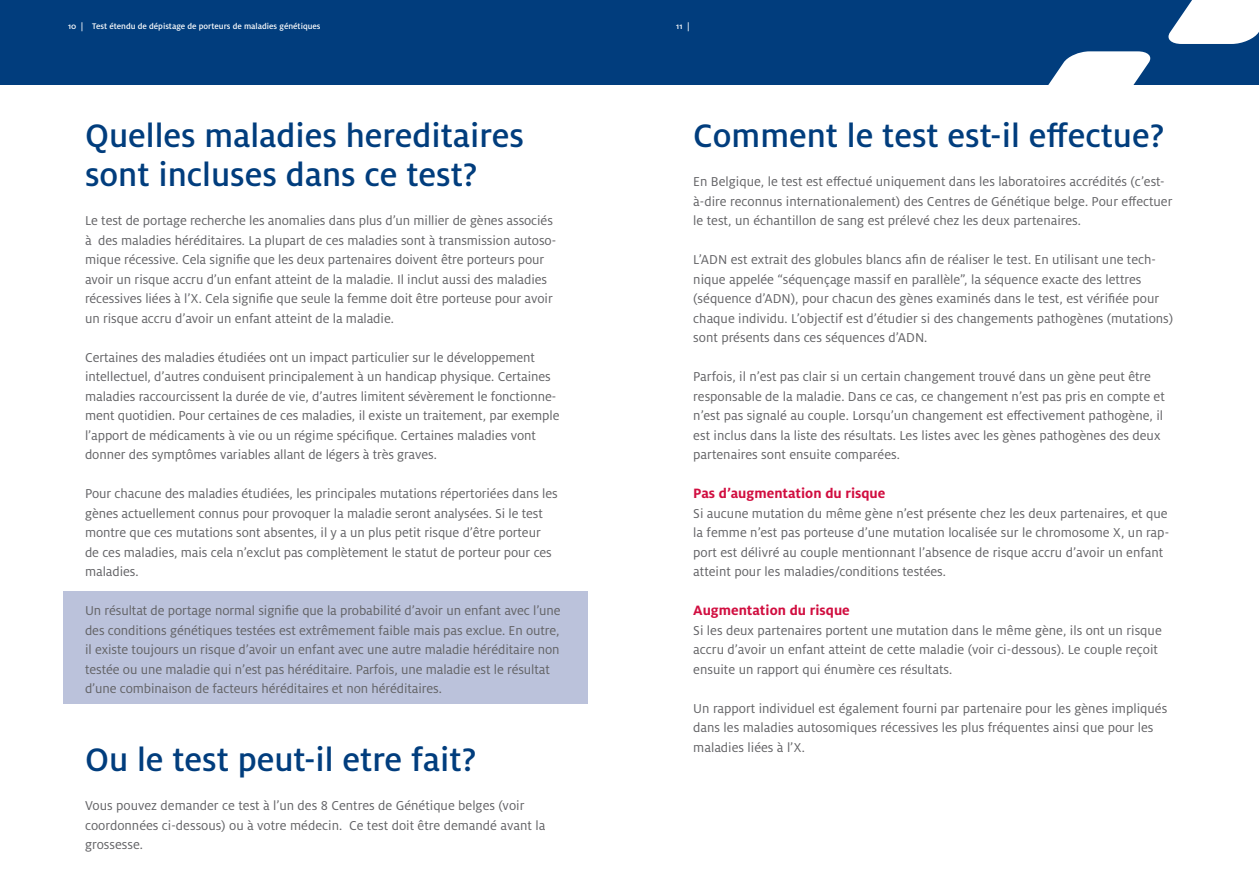
<style>
.page{position:relative;width:1259px;height:893px;background:#fff}
.page>*{position:absolute;margin:0;border:0;box-sizing:border-box;transform-origin:0 0}
._3_-_Hoofdtitel{font:500 36px/39px "Milo OT";color:#013d7d}
._3_-_Ondertitel{font:700 15px "Milo OT";color:#d10e40}
._4_-_Opsomming_-_niv{font:14.25px/19.5px "Milo OT";letter-spacing:-.005em;color:#636366}
.t1{font:500 9px "Milo OT";color:#fff}
</style>
<div class="page">
<div style="left:629px;top:0;width:630px;height:85px;background:#013d7d"></div>
<svg style="left:1048px;top:51px;width:103px;height:34px"></svg>
<svg style="left:1168px;top:0;width:91px;height:44px;background:#dce4ed"></svg>
<div style="left:0;top:0;width:629px;height:85px;background:#013d7d"></div>
<div style="left:63px;top:591px;width:524px;height:113px;background:#bbc2db"></div>
<p class="t1" style="left:68px;top:21px;width:254px">10 | Test étendu de dépistage de porteurs de maladies génétiques</p>
<p class="t1" style="left:676px;top:21px;width:15px">11 |</p>
<p class="_3_-_Hoofdtitel" style="left:85px;top:116px;width:440px">Quelles maladies hereditaires sont incluses dans ce test?</p>
<p class="_4_-_Opsomming_-_niv" style="left:85px;top:211px;width:473px">Le test de portage recherche les anomalies dans plus d’un millier de gènes associés à des maladies héréditaires. La plupart de ces maladies sont à transmission autoso&shy;mique récessive. Cela signifie que les deux partenaires doivent être porteurs pour avoir un risque accru d’un enfant atteint de la maladie. Il inclut aussi des maladies récessives liées à l’X. Cela signifie que seule la femme doit être porteuse pour avoir un risque accru d’avoir un enfant atteint de la maladie.</p>
<p class="_4_-_Opsomming_-_niv" style="left:85px;top:347px;width:476px">Certaines des maladies étudiées ont un impact particulier sur le développement intellectuel, d’autres conduisent principalement à un handicap physique. Certaines maladies raccourcissent la durée de vie, d’autres limitent sévèrement le fonctionne&shy;ment quotidien. Pour certaines de ces maladies, il existe un traitement, par exemple l’apport de médicaments à vie ou un régime spécifique. Certaines maladies vont donner des symptômes variables allant de légers à très graves.</p>
<p class="_4_-_Opsomming_-_niv" style="left:85px;top:484px;width:474px">Pour chacune des maladies étudiées, les principales mutations répertoriées dans les gènes actuellement connus pour provoquer la maladie seront analysées. Si le test montre que ces mutations sont absentes, il y a un plus petit risque d’être porteur de ces maladies, mais cela n’exclut pas complètement le statut de porteur pour ces maladies.</p>
<p class="_4_-_Opsomming_-_niv" style="left:85px;top:601px;width:477px">Un résultat de portage normal signifie que la probabilité d’avoir un enfant avec l’une des conditions génétiques testées est extrêmement faible mais pas exclue. En outre, il existe toujours un risque d’avoir un enfant avec une autre maladie héréditaire non testée ou une maladie qui n’est pas héréditaire. Parfois, une maladie est le résultat d’une combinaison de facteurs héréditaires et non héréditaires.</p>
<p class="_3_-_Hoofdtitel" style="left:85px;top:740px;width:393px">Ou le test peut-il etre fait?</p>
<p class="_4_-_Opsomming_-_niv" style="left:85px;top:796px;width:462px">Vous pouvez demander ce test à l’un des 8 Centres de Génétique belges (voir coordonnées ci-dessous) ou à votre médecin. Ce test doit être demandé avant la grossesse.</p>
<p class="_3_-_Hoofdtitel" style="left:693px;top:116px;width:472px">Comment le test est-il effectue?</p>
<p class="_4_-_Opsomming_-_niv" style="left:693px;top:172px;width:481px">En Belgique, le test est effectué uniquement dans les laboratoires accrédités (c’est&shy;à-dire reconnus internationalement) des Centres de Génétique belge. Pour effectuer le test, un échantillon de sang est prélevé chez les deux partenaires.</p>
<p class="_4_-_Opsomming_-_niv" style="left:693px;top:250px;width:481px">L’ADN est extrait des globules blancs afin de réaliser le test. En utilisant une tech&shy;nique appelée “séquençage massif en parallèle”, la séquence exacte des lettres (séquence d’ADN), pour chacun des gènes examinés dans le test, est vérifiée pour chaque individu. L’objectif est d’étudier si des changements pathogènes (mutations) sont présents dans ces séquences d’ADN.</p>
<p class="_4_-_Opsomming_-_niv" style="left:693px;top:367px;width:473px">Parfois, il n’est pas clair si un certain changement trouvé dans un gène peut être responsable de la maladie. Dans ce cas, ce changement n’est pas pris en compte et n’est pas signalé au couple. Lorsqu’un changement est effectivement pathogène, il est inclus dans la liste des résultats. Les listes avec les gènes pathogènes des deux partenaires sont ensuite comparées.</p>
<p class="_3_-_Ondertitel" style="left:693px;top:485px;width:194px">Pas d’augmentation du risque</p>
<p class="_4_-_Opsomming_-_niv" style="left:693px;top:503px;width:477px">Si aucune mutation du même gène n’est présente chez les deux partenaires, et que la femme n’est pas porteuse d’une mutation localisée sur le chromosome X, un rap&shy;port est délivré au couple mentionnant l’absence de risque accru d’avoir un enfant atteint pour les maladies/conditions testées.</p>
<p class="_3_-_Ondertitel" style="left:693px;top:602px;width:158px">Augmentation du risque</p>
<p class="_4_-_Opsomming_-_niv" style="left:693px;top:620px;width:470px">Si les deux partenaires portent une mutation dans le même gène, ils ont un risque accru d’avoir un enfant atteint de cette maladie (voir ci-dessous). Le couple reçoit ensuite un rapport qui énumère ces résultats.</p>
<p class="_4_-_Opsomming_-_niv" style="left:693px;top:698px;width:475px">Un rapport individuel est également fourni par partenaire pour les gènes impliqués dans les maladies autosomiques récessives les plus fréquentes ainsi que pour les maladies liées à l’X.</p>
</div>
